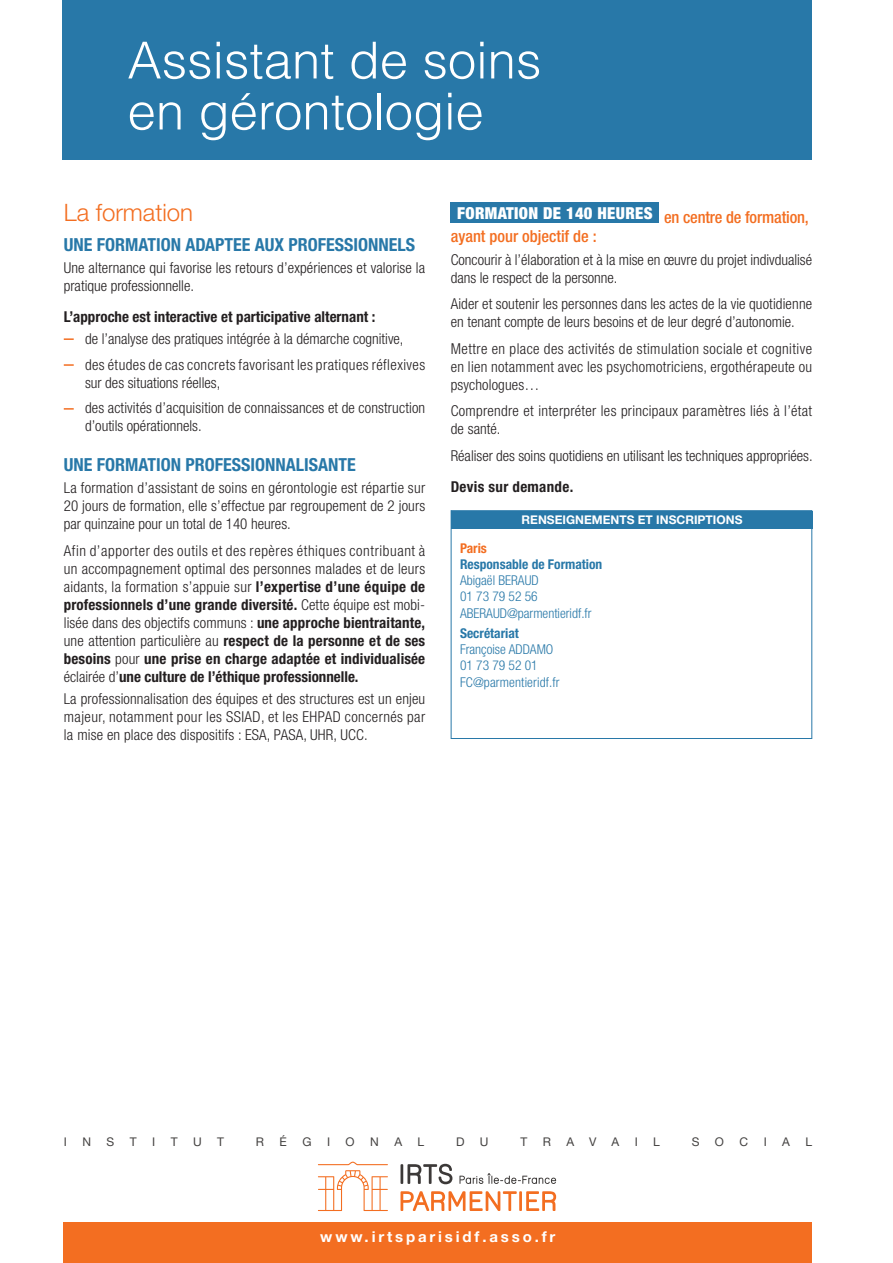
<style>
.page{position:relative;width:893px;height:1263px;background:#fff}
.page>*{position:absolute;margin:0;border:0;box-sizing:border-box;transform-origin:0 0}
.t1{font:300 51px/51px "Helvetica";color:#fff}
.t2{font:300 24px "Helvetica Neue";color:#f36e21}
.t3{font:700 condensed 18px "Helvetica Neue";color:#2878a8}
.t4{font:500 condensed 16.5px/23.5px "Helvetica Neue";color:#f36e21}
.t5{font:300 condensed 15px/18px "Helvetica Neue";letter-spacing:.01em;color:#231f20}
.t6{font:300 condensed 15px/25.8px "Helvetica Neue";letter-spacing:.03em;color:#231f20}
.t7{font:700 condensed 15px "Helvetica Neue";color:#231f20}
.t8{font:700 15px "Helvetica Neue";letter-spacing:.19em;color:#fff}
.t9{font:700 condensed 15px "Helvetica Neue";letter-spacing:.02em;color:#231f20}
.t10{font:300 condensed 13.5px/16.2px "Helvetica Neue";color:#2878a8}
.t11{font:700 condensed 13.5px "Helvetica Neue";color:#2878a8}
.t12{font:700 condensed 13.5px "Helvetica Neue";color:#f36e21}
.t13{font:12px "Helvetica Neue";color:#454342}
.t14{font:700 12px "Helvetica Neue";color:#fff}
.s1{font-weight:700}
.s2{font-weight:900;color:#fff}
</style>
<div class="page">
<svg style="left:64px;top:338px;width:10px;height:2px"></svg>
<svg style="left:64px;top:364px;width:10px;height:2px"></svg>
<svg style="left:64px;top:408px;width:10px;height:2px"></svg>
<div style="left:451px;top:202px;width:208px;height:20px;background:#2878a8"></div>
<div style="left:451px;top:511px;width:362px;height:17px;background:#2878a8"></div>
<div style="left:451px;top:510px;width:361px;height:229px;border:1px solid #2878a8"></div>
<div style="left:62px;top:0;width:750px;height:159px;background:#2878a8"></div>
<svg style="left:400px;top:1191px;width:117px;height:20px"></svg>
<hr style="left:519px;top:1191px;width:3px;height:20px;background:#f36e21">
<svg style="left:526px;top:1191px;width:30px;height:20px"></svg>
<hr style="left:400px;top:1164px;width:3px;height:20px;background:#3c3938">
<svg style="left:407px;top:1164px;width:45px;height:20px"></svg>
<svg style="left:459px;top:1173px;width:97px;height:11px"></svg>
<svg style="left:318px;top:1161px;width:70px;height:50px"></svg>
<div style="left:64px;top:1223px;width:748px;height:40px;background:#f36e21"></div>
<h1 class="t1" style="left:128px;top:33px;width:415px">Assistant de soins en gérontologie</h1>
<h2 class="t2" style="left:64px;top:198px;width:131px">La formation</h2>
<p class="t3" style="left:64px;top:234px;width:353px">UNE FORMATION ADAPTEE AUX PROFESSIONNELS</p>
<p class="t5" style="left:64px;top:259px;width:363px">Une alternance qui favorise les retours d’expériences et valorise la pratique professionnelle.</p>
<p class="t7" style="left:64px;top:308px;width:313px">L’approche est interactive et participative alternant :</p>
<p class="t6" style="left:85px;top:325px;width:342px">de l’analyse des pratiques intégrée à la démarche cognitive, des études de cas concrets favorisant les pratiques réflexives</p>
<p class="t5" style="left:85px;top:369px;width:342px;line-height:25.8px">sur des situations réelles,<br>des activités d’acquisition de connaissances et de construction</p>
<p class="t5" style="left:85px;top:417px;width:118px">d’outils opérationnels.</p>
<p class="t3" style="left:64px;top:454px;width:293px">UNE FORMATION PROFESSIONNALISANTE</p>
<p class="t5" style="left:64px;top:479px;width:363px;text-align:justify">La formation d’assistant de soins en gérontologie est répartie sur 20 jours de formation, elle s’effectue par regroupement de 2 jours par quinzaine pour un total de 140 heures.</p>
<p class="t5" style="left:64px;top:541px;width:363px;text-align:justify">Afin d’apporter des outils et des repères éthiques contribuant à un accompagnement optimal des personnes malades et de leurs aidants, la formation s’appuie sur <span class="s1">l’expertise d’une équipe de professionnels d’une grande diversité.</span> Cette équipe est mobi&shy;lisée dans des objectifs communs : <span class="s1">une approche bientraitante, </span>une attention particulière au <span class="s1">respect de la personne et de ses besoins</span> pour <span class="s1">une prise en charge adaptée et individualisée </span>éclairée d’<span class="s1">une culture de l’éthique professionnelle.</span></p>
<p class="t5" style="left:64px;top:690px;width:363px;text-align:justify">La professionnalisation des équipes et des structures est un enjeu majeur, notamment pour les SSIAD, et les EHPAD concernés par la mise en place des dispositifs : ESA, PASA, UHR, UCC.</p>
<p class="t4" style="left:451px;top:201px;width:360px;text-indent:7px"><span class="s2">FORMATION DE 140 HEURES</span> en centre de formation, ayant pour objectif de :</p>
<p class="t5" style="left:451px;top:250px;width:363px">Concourir à l’élaboration et à la mise en œuvre du projet indivdualisé dans le respect de la personne.</p>
<p class="t5" style="left:451px;top:295px;width:363px">Aider et soutenir les personnes dans les actes de la vie quotidienne en tenant compte de leurs besoins et de leur degré d’autonomie.</p>
<p class="t5" style="left:451px;top:339px;width:363px;text-align:justify">Mettre en place des activités de stimulation sociale et cognitive en lien notamment avec les psychomotriciens, ergothérapeute ou psychologues…</p>
<p class="t5" style="left:451px;top:402px;width:363px">Comprendre et interpréter les principaux paramètres liés à l’état de santé.</p>
<p class="t5" style="left:451px;top:446px;width:363px">Réaliser des soins quotidiens en utilisant les techniques appropriées.</p>
<p class="t9" style="left:451px;top:477px;width:124px">Devis sur demande.</p>
<p class="t14" style="left:522px;top:512px;width:222px">RENSEIGNEMENTS ET INSCRIPTIONS</p>
<p class="t12" style="left:460px;top:540px;width:28px">Paris</p>
<p class="t11" style="left:460px;top:556px;width:144px">Responsable de Formation</p>
<p class="t10" style="left:460px;top:572px;width:133px">Abigaël BERAUD<br>01 73 79 52 56<br>ABERAUD@parmentieridf.fr</p>
<p class="t11" style="left:460px;top:625px;width:60px">Secrétariat</p>
<p class="t10" style="left:460px;top:641px;width:101px">Françoise ADDAMO<br>01 73 79 52 01<br>FC@parmentieridf.fr</p>
<p class="t13" style="left:64px;top:1134px;width:5px">I</p>
<p class="t13" style="left:82px;top:1134px;width:10px">N</p>
<p class="t13" style="left:107px;top:1134px;width:9px">S</p>
<p class="t13" style="left:130px;top:1134px;width:8px">T</p>
<p class="t13" style="left:152px;top:1134px;width:5px">I</p>
<p class="t13" style="left:171px;top:1134px;width:8px">T</p>
<p class="t13" style="left:193px;top:1134px;width:10px">U</p>
<p class="t13" style="left:217px;top:1134px;width:8px">T</p>
<p class="t13" style="left:256px;top:1134px;width:10px">R</p>
<p class="t13" style="left:280px;top:1134px;width:9px">É</p>
<p class="t13" style="left:302px;top:1134px;width:11px">G</p>
<p class="t13" style="left:327px;top:1134px;width:5px">I</p>
<p class="t13" style="left:346px;top:1134px;width:11px">O</p>
<p class="t13" style="left:370px;top:1134px;width:10px">N</p>
<p class="t13" style="left:394px;top:1134px;width:9px">A</p>
<p class="t13" style="left:418px;top:1134px;width:8px">L</p>
<p class="t13" style="left:456px;top:1134px;width:10px">D</p>
<p class="t13" style="left:480px;top:1134px;width:10px">U</p>
<p class="t13" style="left:520px;top:1134px;width:8px">T</p>
<p class="t13" style="left:543px;top:1134px;width:10px">R</p>
<p class="t13" style="left:566px;top:1134px;width:54px">AVA</p>
<p class="t13" style="left:635px;top:1134px;width:5px">I</p>
<p class="t13" style="left:653px;top:1134px;width:8px">L</p>
<p class="t13" style="left:692px;top:1134px;width:9px">S</p>
<p class="t13" style="left:715px;top:1134px;width:11px">O</p>
<p class="t13" style="left:739px;top:1134px;width:10px">C</p>
<p class="t13" style="left:764px;top:1134px;width:5px">I</p>
<p class="t13" style="left:782px;top:1134px;width:9px">A</p>
<p class="t13" style="left:805px;top:1134px;width:8px">L</p>
<p class="t8" style="left:320px;top:1227px;width:237px">www.irtsparisidf.asso.fr</p>
</div>
